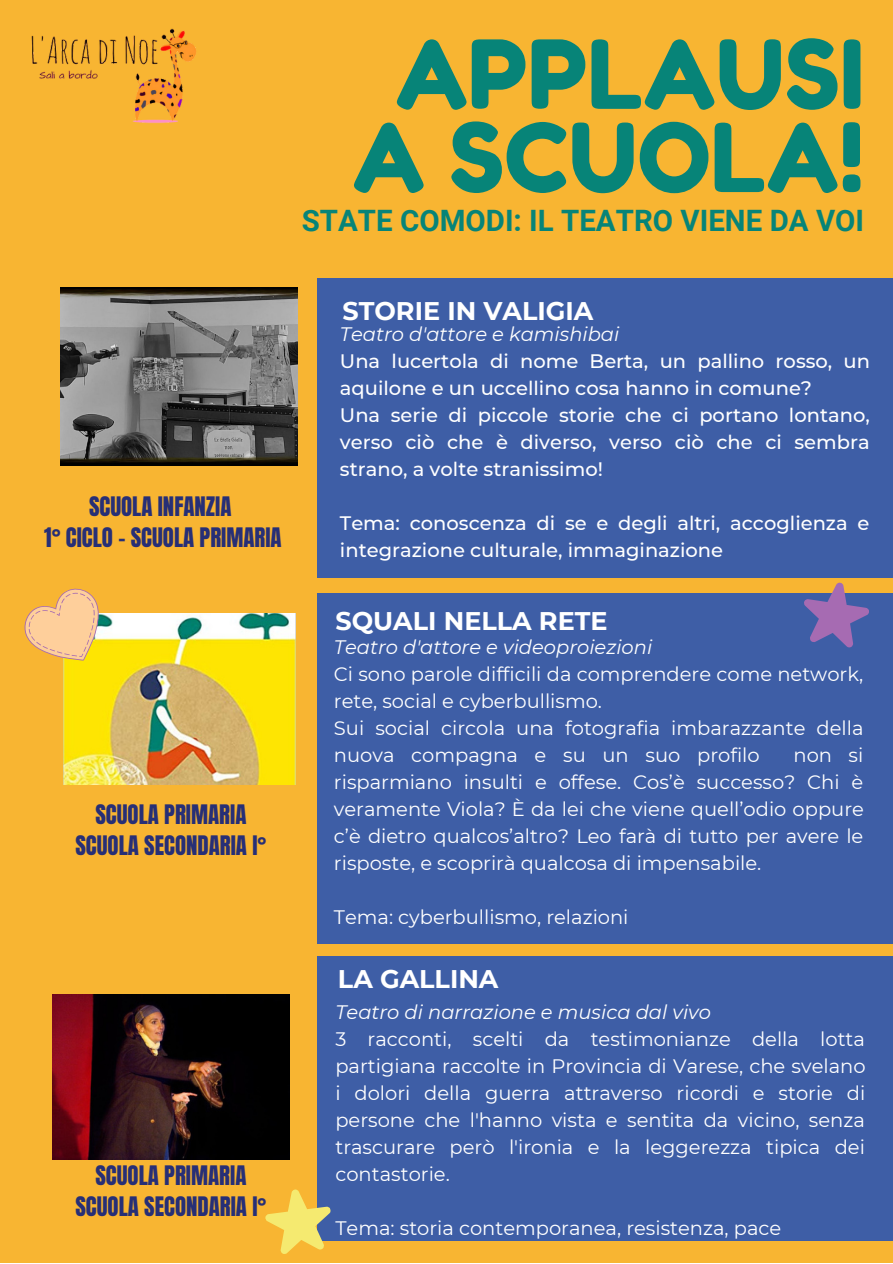
<style>
.page{position:relative;width:893px;height:1264px;background:#fff}
.page>*{position:absolute;margin:0;border:0;box-sizing:border-box;transform-origin:0 0}
.t1{font:94.65px "Fredoka One";color:#078478}
.t2{font:700 29.4px "Roboto";color:#078478}
.t3{font:700 25.5px "Montserrat";color:#fff}
.t4{font:22.8px "Anton";color:#272f76}
.t5{font:19.5px/27px "Montserrat";color:#fff;text-align:justify}
.t6{font:500 19.5px/27px "Montserrat";color:#fff}
.t7{font:italic 19.5px "Montserrat";color:#fff}
</style>
<div class="page">
<div style="left:0;top:0;width:892px;height:1262px;background:#f8b532"></div>
<div style="left:317px;top:278px;width:575px;height:299px;background:#3e5ea6"></div>
<img style="left:63px;top:614px;width:232px;height:170px">
<div style="left:317px;top:593px;width:575px;height:350px;background:#3e5ea6"></div>
<div style="left:317px;top:956px;width:575px;height:284px;background:#3e5ea6"></div>
<img style="left:52px;top:994px;width:238px;height:165px">
<img style="left:60px;top:288px;width:238px;height:177px">
<svg style="left:804px;top:582px;width:65px;height:66px"></svg>
<svg style="left:265px;top:1189px;width:71px;height:65px"></svg>
<svg style="left:24px;top:588px;width:100px;height:91px"></svg>
<img style="left:31px;top:28px;width:165px;height:96px">
<p class="t1" style="left:395px;top:17px;width:470px">APPLAUSI</p>
<p class="t1" style="left:352px;top:100px;width:513px">A SCUOLA!</p>
<p class="t2" style="left:302px;top:203px;width:564px">STATE COMODI: IL TEATRO VIENE DA VOI</p>
<p class="t4" style="left:89px;top:489px;width:144px">SCUOLA INFANZIA</p>
<p class="t4" style="left:44px;top:521px;width:239px">1° CICLO - SCUOLA PRIMARIA</p>
<p class="t4" style="left:95px;top:797px;width:152px">SCUOLA PRIMARIA</p>
<p class="t4" style="left:75px;top:829px;width:192px">SCUOLA SECONDARIA I°</p>
<p class="t4" style="left:95px;top:1158px;width:152px">SCUOLA PRIMARIA</p>
<p class="t4" style="left:75px;top:1190px;width:192px">SCUOLA SECONDARIA I°</p>
<p class="t3" style="left:342px;top:295px;width:252px">STORIE IN VALIGIA</p>
<p class="t7" style="left:340px;top:322px;width:281px">Teatro d'attore e kamishibai</p>
<p class="t6" style="left:340px;top:347px;width:531px">Una lucertola di nome Berta, un pallino rosso, un aquilone e un uccellino cosa hanno in comune?</p>
<p class="t6" style="left:340px;top:401px;width:531px;text-align:justify">Una serie di piccole storie che ci portano lontano, verso ciò che è diverso, verso ciò che ci sembra strano, a volte stranissimo!</p>
<p class="t6" style="left:340px;top:509px;width:531px">Tema: conoscenza di se e degli altri, accoglienza e integrazione culturale, immaginazione</p>
<p class="t3" style="left:335px;top:605px;width:274px">SQUALI NELLA RETE</p>
<p class="t7" style="left:334px;top:635px;width:320px">Teatro d'attore e videoproiezioni</p>
<p class="t5" style="left:334px;top:660px;width:531px">Ci sono parole difficili da comprendere come network, rete, social e cyberbullismo.</p>
<p class="t5" style="left:334px;top:714px;width:531px">Sui social circola una fotografia imbarazzante della nuova compagna e su un suo profilo</p>
<p class="t5" style="left:334px;top:741px;width:531px;text-indent:459px">non si risparmiano insulti e offese. Cos’è successo? Chi è veramente Viola? È da lei che viene quell’odio oppure c’è dietro qualcos’altro? Leo farà di tutto per avere le risposte, e scoprirà qualcosa di impensabile.</p>
<p class="t5" style="left:334px;top:903px;width:296px">Tema: cyberbullismo, relazioni</p>
<p class="t3" style="left:338px;top:963px;width:162px">LA GALLINA</p>
<p class="t7" style="left:335px;top:1000px;width:377px">Teatro di narrazione e musica dal vivo</p>
<p class="t5" style="left:335px;top:1025px;width:531px">3 racconti, scelti da testimonianze della lotta partigiana raccolte in Provincia di Varese, che svelano i dolori della guerra attraverso ricordi e storie di persone che l'hanno vista e sentita da vicino, senza trascurare però l'ironia e la leggerezza tipica dei contastorie.</p>
<p class="t5" style="left:335px;top:1214px;width:447px">Tema: storia contemporanea, resistenza, pace</p>
</div>
